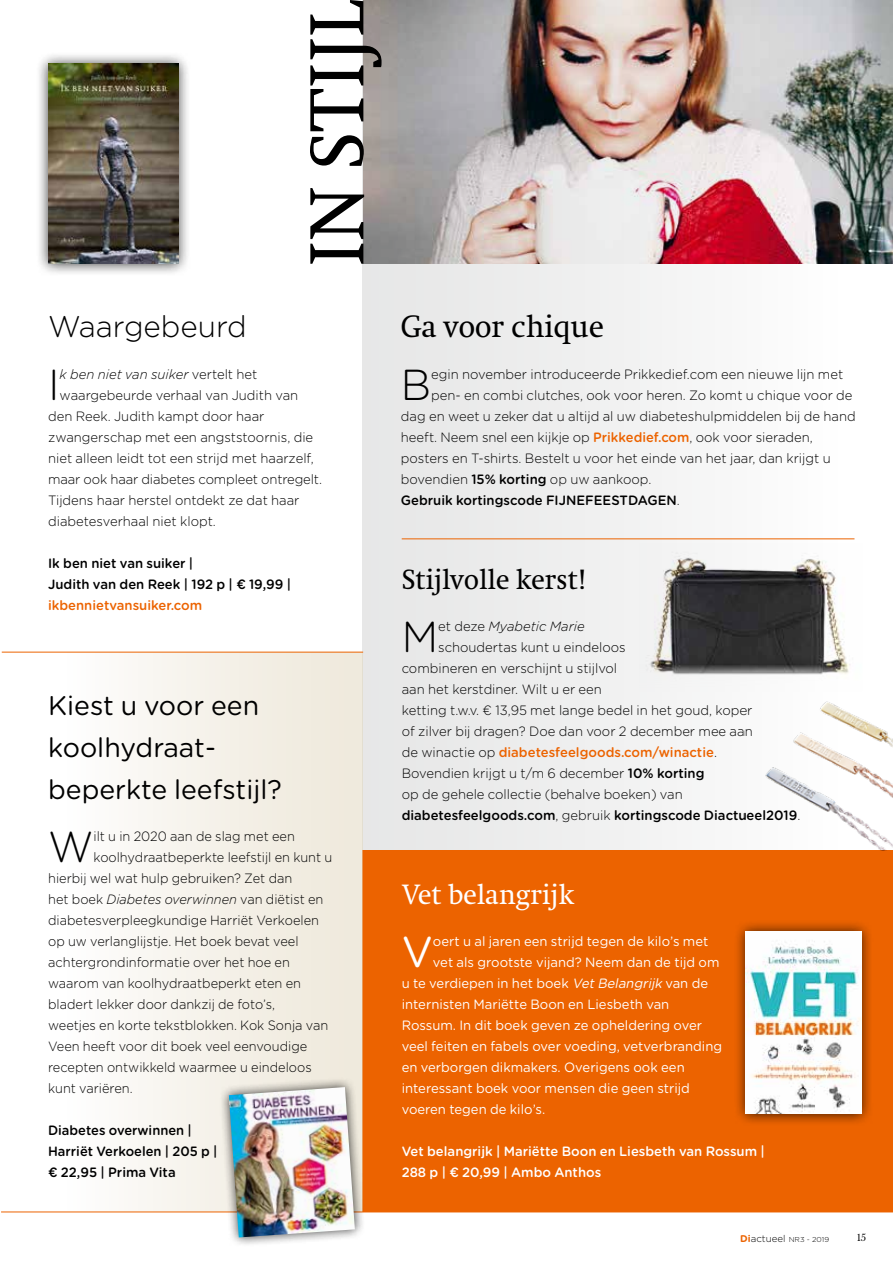
<style>
.page{position:relative;width:893px;height:1263px;background:#fff}
.page>*{position:absolute;margin:0;border:0;box-sizing:border-box;transform-origin:0 0}
.t1{font:300 43.35px "Gotham Rounded";color:#000}
.t2{font:43.35px "Gotham Rounded";color:#fff}
.t3{font:300 43.35px "Gotham Rounded";color:#000;scale:.95 1}
.t4{font:31.5px "Swift LT Std";color:#000;scale:.96 1}
.t5{font:300 30px "Gotham Rounded";color:#000}
.t6{font:28.5px "Swift LT Std";color:#000;scale:.96 1}
.t7{font:28.5px "Swift LT Std";color:#fff;scale:.96 1}
.t8{font:27px/42px "Gotham Rounded";color:#000}
.t9{font:300 13.5px "Gotham Rounded";color:#000}
.t10{font:300 13.5px "Gotham Rounded";color:#000;scale:.95 1}
.t11{font:13.5px "Gotham Rounded";color:#fff}
.t12{font:500 13.5px/21px "Gotham Rounded";color:#000}
.t13{font:500 13.5px/21px "Gotham Rounded";color:#fff}
.t14{font:500 13.5px "Gotham Rounded";color:#ec6300}
.t15{font:500 13.5px/21px "Gotham Rounded";color:#000;scale:.96 1}
.t16{font:italic 300 13.5px "Gotham Rounded";color:#000}
.t17{font:10.5px "Baskerville BQ";color:#000}
.t18{font:300 7.2px "Gotham Rounded";color:#000;scale:1.05 1}
.s1{font-style:normal}
.s2{font-style:italic}
.s3{font-weight:500;color:#ec6300}
.s4{font-weight:500}
.s5{font-weight:300}
.s6{font-weight:300;color:#000}
.s7{font-weight:700;font-size:9.75px;color:#ec6300}
.s8{font-size:9.75px}
</style>
<div class="page">
<div style="left:362px;top:0;width:480px;height:850px;background:linear-gradient(to right,#e5e5e5,#fdfcfc)"></div>
<div style="left:362px;top:850px;width:531px;height:362px;background:#ec6300"></div>
<div style="left:64px;top:652px;width:298px;height:560px;background:linear-gradient(to right,#fefdfc,#eee8d9)"></div>
<hr style="left:2px;top:652px;width:361px;height:1px;background:#ec6300">
<hr style="left:402px;top:539px;width:452px;height:1px;background:#ec6300">
<hr style="left:1px;top:1212px;width:892px;height:1px;background:#ec6300">
<div style="left:734px;top:919px;width:139px;height:207px;background:#000;opacity:.75"></div>
<img style="left:746px;top:931px;width:115px;height:183px">
<div style="left:36px;top:51px;width:155px;height:225px;background:#000;opacity:.75"></div>
<img style="left:48px;top:64px;width:130px;height:200px">
<svg style="left:310px;top:0;width:53px;height:264px"></svg>
<img style="left:363px;top:0;width:530px;height:264px">
<img style="left:744px;top:694px;width:149px;height:156px">
<div style="left:218px;top:1077px;width:147px;height:171px;background:#000;opacity:.75"></div>
<img style="left:229px;top:1087px;width:126px;height:150px">
<img style="left:639px;top:543px;width:211px;height:151px">
<h3 class="t5" style="left:48px;top:306px;width:200px">Waargebeurd</h3>
<h1 class="t1" style="left:48px;top:355px;width:13px">I</h1>
<p class="t16" style="left:60px;top:365px;width:199px">k ben niet van suiker <span class="s1">vertelt het</span></p>
<p class="t9" style="left:60px;top:386px;width:240px">waargebeurde verhaal van Judith van</p>
<p class="t9" style="left:48px;top:407px;width:218px">den Reek. Judith kampt door haar</p>
<p class="t9" style="left:48px;top:428px;width:267px">zwangerschap met een angststoornis, die</p>
<p class="t9" style="left:48px;top:449px;width:267px">niet alleen leidt tot een strijd met haarzelf,</p>
<p class="t9" style="left:48px;top:470px;width:275px">maar ook haar diabetes compleet ontregelt.</p>
<p class="t9" style="left:48px;top:491px;width:253px">Tijdens haar herstel ontdekt ze dat haar</p>
<p class="t9" style="left:48px;top:512px;width:169px">diabetesverhaal niet klopt.</p>
<p class="t12" style="left:48px;top:552px;width:244px">Ik ben niet van suiker |<br>Judith van den Reek | 192 p | € 19,99 |</p>
<p class="t14" style="left:48px;top:595px;width:156px">ikbennietvansuiker.com</p>
<h3 class="t8" style="left:48px;top:683px;width:235px">Kiest u voor een koolhydraat&shy;beperkte leefstijl?</h3>
<h1 class="t3" style="left:48px;top:817px;width:49px">W</h1>
<p class="t10" style="left:93px;top:827px;width:214px">ilt u in 2020 aan de slag met een</p>
<p class="t10" style="left:93px;top:848px;width:253px">koolhydraatbeperkte leefstijl en kunt u</p>
<p class="t10" style="left:48px;top:869px;width:259px">hierbij wel wat hulp gebruiken? Zet dan</p>
<p class="t10" style="left:48px;top:890px;width:291px">het boek <span class="s2">Diabetes overwinnen</span> van diëtist en</p>
<p class="t10" style="left:48px;top:911px;width:287px">diabetesverpleegkundige Harriët Verkoelen</p>
<p class="t10" style="left:48px;top:932px;width:265px">op uw verlanglijstje. Het boek bevat veel</p>
<p class="t10" style="left:48px;top:953px;width:256px">achtergrondinformatie over het hoe en</p>
<p class="t10" style="left:48px;top:974px;width:268px">waarom van koolhydraatbeperkt eten en</p>
<p class="t10" style="left:48px;top:995px;width:240px">bladert lekker door dankzij de foto’s,</p>
<p class="t10" style="left:48px;top:1016px;width:296px">weetjes en korte tekstblokken. Kok Sonja van</p>
<p class="t10" style="left:48px;top:1037px;width:274px">Veen heeft voor dit boek veel eenvoudige</p>
<p class="t10" style="left:48px;top:1058px;width:279px">recepten ontwikkeld waarmee u eindeloos</p>
<p class="t10" style="left:48px;top:1079px;width:91px">kunt variëren.</p>
<p class="t15" style="left:48px;top:1119px;width:178px">Diabetes overwinnen |<br>Harriët Verkoelen | 205 p | € 22,95 | Prima Vita</p>
<h2 class="t4" style="left:401px;top:309px;width:213px">Ga voor chique</h2>
<h1 class="t1" style="left:401px;top:355px;width:32px">B</h1>
<p class="t9" style="left:431px;top:365px;width:413px">egin november introduceerde Prikkedief.com een nieuwe lijn met</p>
<p class="t9" style="left:431px;top:386px;width:423px">pen- en combi clutches, ook voor heren. Zo komt u chique voor de</p>
<p class="t9" style="left:401px;top:407px;width:456px">dag en weet u zeker dat u altijd al uw diabeteshulpmiddelen bij de hand</p>
<p class="t9" style="left:401px;top:428px;width:414px">heeft. Neem snel een kijkje op <span class="s3">Prikkedief.com</span>, ook voor sieraden,</p>
<p class="t9" style="left:401px;top:449px;width:431px">posters en T-shirts. Bestelt u voor het einde van het jaar, dan krijgt u</p>
<p class="t9" style="left:401px;top:470px;width:252px">bovendien <span class="s4">15% korting</span> op uw aankoop.</p>
<p class="t12" style="left:401px;top:489px;width:281px">Gebruik kortingscode FIJNEFEESTDAGEN<span class="s5">.</span></p>
<h3 class="t6" style="left:402px;top:564px;width:194px">Stijlvolle kerst!</h3>
<h1 class="t1" style="left:402px;top:607px;width:38px">M</h1>
<p class="t16" style="left:438px;top:617px;width:148px"><span class="s1">et deze</span> Myabetic Marie</p>
<p class="t9" style="left:438px;top:638px;width:189px">schoudertas kunt u eindeloos</p>
<p class="t9" style="left:402px;top:659px;width:217px">combineren en verschijnt u stijlvol</p>
<p class="t9" style="left:402px;top:680px;width:202px">aan het kerstdiner. Wilt u er een</p>
<p class="t9" style="left:402px;top:701px;width:352px">ketting t.w.v. € 13,95 met lange bedel in het goud, koper</p>
<p class="t9" style="left:402px;top:722px;width:352px">of zilver bij dragen? Doe dan voor 2 december mee aan</p>
<p class="t14" style="left:402px;top:742px;width:317px"><span class="s6">de winactie op</span> diabetesfeelgoods.com/winactie<span class="s6">.</span></p>
<p class="t9" style="left:402px;top:764px;width:304px">Bovendien krijgt u t/m 6 december <span class="s4">10% korting</span></p>
<p class="t9" style="left:402px;top:785px;width:283px">op de gehele collectie (behalve boeken) van</p>
<p class="t12" style="left:402px;top:804px;width:400px">diabetesfeelgoods.com<span class="s5">, gebruik</span> kortingscode Diactueel2019<span class="s5">.</span></p>
<h3 class="t7" style="left:402px;top:879px;width:181px">Vet belangrijk</h3>
<h1 class="t2" style="left:402px;top:922px;width:33px">V</h1>
<p class="t11" style="left:433px;top:932px;width:277px">oert u al jaren een strijd tegen de kilo’s met</p>
<p class="t11" style="left:433px;top:953px;width:288px">vet als grootste vijand? Neem dan de tijd om</p>
<p class="t11" style="left:402px;top:974px;width:308px">u te verdiepen in het boek <span class="s2">VetBelangrijk</span> van de</p>
<p class="t11" style="left:402px;top:995px;width:269px">internisten Mariëtte Boon en Liesbeth van</p>
<p class="t11" style="left:402px;top:1016px;width:302px">Rossum. In dit boek geven ze opheldering over</p>
<p class="t11" style="left:402px;top:1037px;width:322px">veel feiten en fabels over voeding, vetverbranding</p>
<p class="t11" style="left:402px;top:1058px;width:285px">en verborgen dikmakers. Overigens ook een</p>
<p class="t11" style="left:402px;top:1079px;width:290px">interessant boek voor mensen die geen strijd</p>
<p class="t11" style="left:402px;top:1100px;width:145px">voeren tegen de kilo’s.</p>
<p class="t13" style="left:402px;top:1140px;width:365px">Vet belangrijk | Mariëtte Boon en Liesbeth van Rossum |<br>288 p | € 20,99 | Ambo Anthos</p>
<p class="t18" style="left:740px;top:1234px;width:86px"><span class="s7">Di</span><span class="s8">actueel</span> NR3 - 2019</p>
<p class="t17" style="left:856px;top:1232px;width:12px">15</p>
</div>
